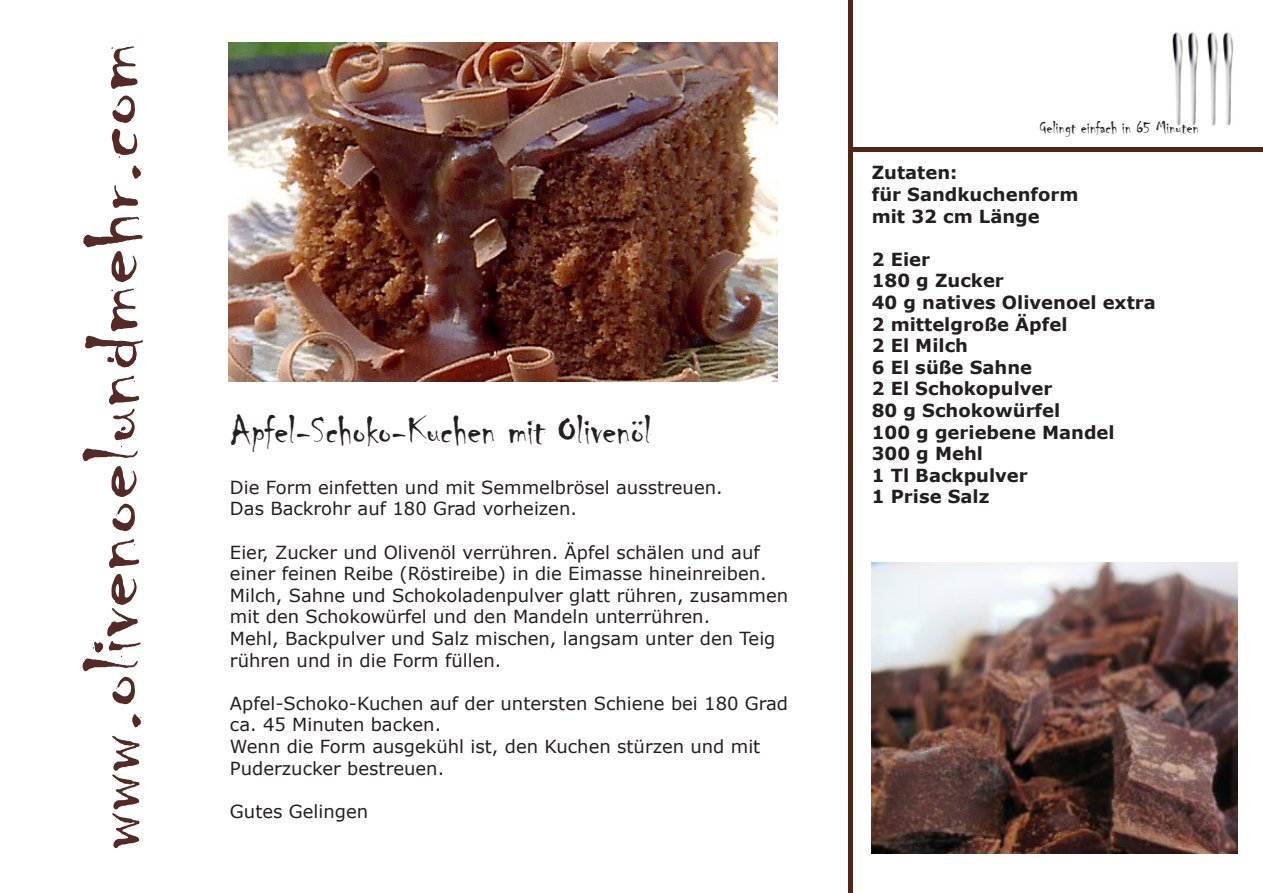
<style>
.page{position:relative;width:1263px;height:893px;background:#fff}
.page>*{position:absolute;margin:0;border:0;box-sizing:border-box;transform-origin:0 0}
.t1{font:82.5px "Chiller";color:#532a26;scale:1.31 1}
.t2{font:42px "Chiller";color:#231f20}
.t3{font:18px "Verdana";color:#231f20}
.t4{font:700 18px "Verdana";color:#231f20}
.t5{font:18px "Chiller";color:#231f20}
</style>
<div class="page">
<hr style="left:848px;top:0;width:4px;height:893px;background:#512615">
<img style="left:1172px;top:32px;width:27px;height:94px">
<img style="left:1207px;top:32px;width:27px;height:94px">
<hr style="left:848px;top:147px;width:415px;height:4px;background:#512615">
<img style="left:228px;top:43px;width:549px;height:338px">
<img style="left:872px;top:563px;width:365px;height:291px">
<p class="t1" style="left:68px;top:850px;width:617px;rotate:-90deg">www.olivenoelundmehr.com</p>
<p class="t2" style="left:230px;top:407px;width:423px">Apfel-Schoko-Kuchen mit Olivenöl</p>
<p class="t3" style="left:230px;top:476px;width:494px">Die Form einfetten und mit Semmelbrösel ausstreuen.</p>
<p class="t3" style="left:230px;top:497px;width:348px">Das Backrohr auf 180 Grad vorheizen.</p>
<p class="t3" style="left:230px;top:541px;width:531px">Eier, Zucker und Olivenöl verrühren. Äpfel schälen und auf</p>
<p class="t3" style="left:230px;top:562px;width:538px">einer feinen Reibe (Röstireibe) in die Eimasse hineinreiben.</p>
<p class="t3" style="left:230px;top:584px;width:560px">Milch, Sahne und Schokoladenpulver glatt rühren, zusammen</p>
<p class="t3" style="left:230px;top:605px;width:482px">mit den Schokowürfel und den Mandeln unterrühren.</p>
<p class="t3" style="left:230px;top:627px;width:547px">Mehl, Backpulver und Salz mischen, langsam unter den Teig</p>
<p class="t3" style="left:230px;top:649px;width:273px">rühren und in die Form füllen.</p>
<p class="t3" style="left:230px;top:692px;width:560px">Apfel-Schoko-Kuchen auf der untersten Schiene bei 180 Grad</p>
<p class="t3" style="left:230px;top:713px;width:213px">ca. 45 Minuten backen.</p>
<p class="t3" style="left:230px;top:735px;width:532px">Wenn die Form ausgekühl ist, den Kuchen stürzen und mit</p>
<p class="t3" style="left:230px;top:757px;width:216px">Puderzucker bestreuen.</p>
<p class="t3" style="left:230px;top:800px;width:140px">Gutes Gelingen</p>
<p class="t5" style="left:1040px;top:117px;width:161px">Gelingt einfach in 65 Minuten</p>
<p class="t4" style="left:872px;top:161px;width:87px">Zutaten:</p>
<p class="t4" style="left:872px;top:183px;width:208px">für Sandkuchenform</p>
<p class="t4" style="left:872px;top:204px;width:169px">mit 32 cm Länge</p>
<p class="t4" style="left:872px;top:247px;width:60px">2 Eier</p>
<p class="t4" style="left:872px;top:269px;width:134px">180 g Zucker</p>
<p class="t4" style="left:872px;top:291px;width:286px">40 g natives Olivenoel extra</p>
<p class="t4" style="left:872px;top:312px;width:197px">2 mittelgroße Äpfel</p>
<p class="t4" style="left:872px;top:334px;width:98px">2 El Milch</p>
<p class="t4" style="left:872px;top:355px;width:162px">6 El süße Sahne</p>
<p class="t4" style="left:872px;top:377px;width:182px">2 El Schokopulver</p>
<p class="t4" style="left:872px;top:399px;width:190px">80 g Schokowürfel</p>
<p class="t4" style="left:872px;top:420px;width:244px">100 g geriebene Mandel</p>
<p class="t4" style="left:872px;top:442px;width:113px">300 g Mehl</p>
<p class="t4" style="left:872px;top:463px;width:158px">1 Tl Backpulver</p>
<p class="t4" style="left:872px;top:485px;width:119px">1 Prise Salz</p>
</div>
